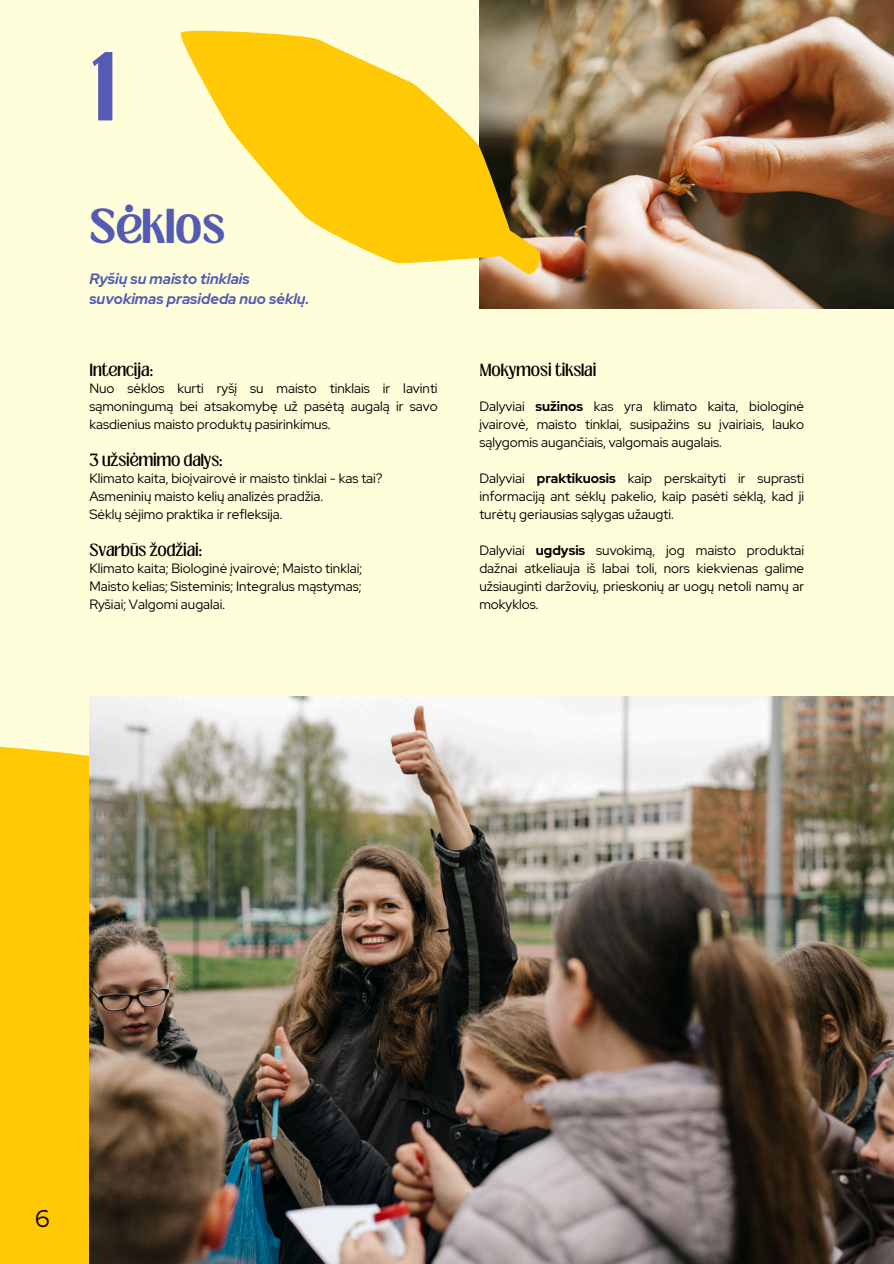
<style>
.page{position:relative;width:894px;height:1264px;background:#fff}
.page>*{position:absolute;margin:0;border:0;box-sizing:border-box;transform-origin:0 0}
.t1{font:700 75px "Loubag";color:#555bb4}
.t2{font:700 37.5px "Loubag";color:#555bb4}
.t3{font:24px "Red Hat Display";color:#000}
.t4{font:italic 700 15px/20.2px "Red Hat Display";color:#555bb4}
.t5{font:13.5px/18px "Red Hat Display";color:#000;text-align:justify}
.t6{font:13.5px "Loubag";color:#000}
.s1{font-weight:700}
</style>
<div class="page">
<div style="left:0;top:0;width:893px;height:1263px;background:#feffda"></div>
<div style="left:0;top:746px;width:89px;height:517px;background:#ffca05"></div>
<img style="left:479px;top:0;width:414px;height:308px">
<img style="left:89px;top:696px;width:804px;height:567px">
<svg style="left:180px;top:0;width:362px;height:306px"></svg>
<p class="t1" style="left:89px;top:27px;width:28px">1</p>
<h3 class="t2" style="left:89px;top:196px;width:137px">Sėklos</h3>
<p class="t4" style="left:89px;top:268px;width:221px">Ryšių su maisto tinklais suvokimas prasideda nuo sėklų.</p>
<h1 class="t6" style="left:89px;top:359px;width:65px">Intencija:</h1>
<h2 class="t5" style="left:89px;top:379px;width:350px">Nuo sėklos kurti ryšį su maisto tinklais ir lavinti sąmoningumą bei atsakomybę už pasėtą augalą ir savo kasdienius maisto produktų pasirinkimus.</h2>
<p class="t6" style="left:89px;top:449px;width:135px">3 užsiėmimo dalys:</p>
<p class="t5" style="left:89px;top:469px;width:295px">Klimato kaita, bioįvairovė ir maisto tinklai - kas tai?</p>
<p class="t5" style="left:89px;top:487px;width:235px">Asmeninių maisto kelių analizės pradžia.</p>
<p class="t5" style="left:89px;top:505px;width:194px">Sėklų sėjimo praktika ir refleksija.</p>
<p class="t6" style="left:89px;top:539px;width:114px">Svarbūs žodžiai:</p>
<p class="t5" style="left:89px;top:559px;width:274px">Klimato kaita; Biologinė įvairovė; Maisto tinklai;</p>
<p class="t5" style="left:89px;top:577px;width:273px">Maisto kelias; Sisteminis; Integralus mąstymas;</p>
<p class="t5" style="left:89px;top:595px;width:137px">Ryšiai; Valgomi augalai.</p>
<p class="t6" style="left:479px;top:359px;width:118px">Mokymosi tikslai</p>
<p class="t5" style="left:479px;top:397px;width:326px">Dalyviai <span class="s1">sužinos</span> kas yra klimato kaita, biologinė įvairovė, maisto tinklai, susipažins su įvairiais, lauko sąlygomis augančiais, valgomais augalais.</p>
<h3 class="t5" style="left:479px;top:469px;width:326px">Dalyviai <span class="s1">praktikuosis</span> kaip perskaityti ir suprasti informaciją ant sėklų pakelio, kaip pasėti sėklą, kad ji turėtų geriausias sąlygas užaugti.</h3>
<h3 class="t5" style="left:479px;top:541px;width:326px">Dalyviai <span class="s1">ugdysis</span> suvokimą, jog maisto produktai dažnai atkeliauja iš labai toli, nors kiekvienas galime užsiauginti daržovių, prieskonių ar uogų netoli namų ar mokyklos.</h3>
<h3 class="t3" style="left:35px;top:1202px;width:16px">6</h3>
</div>
